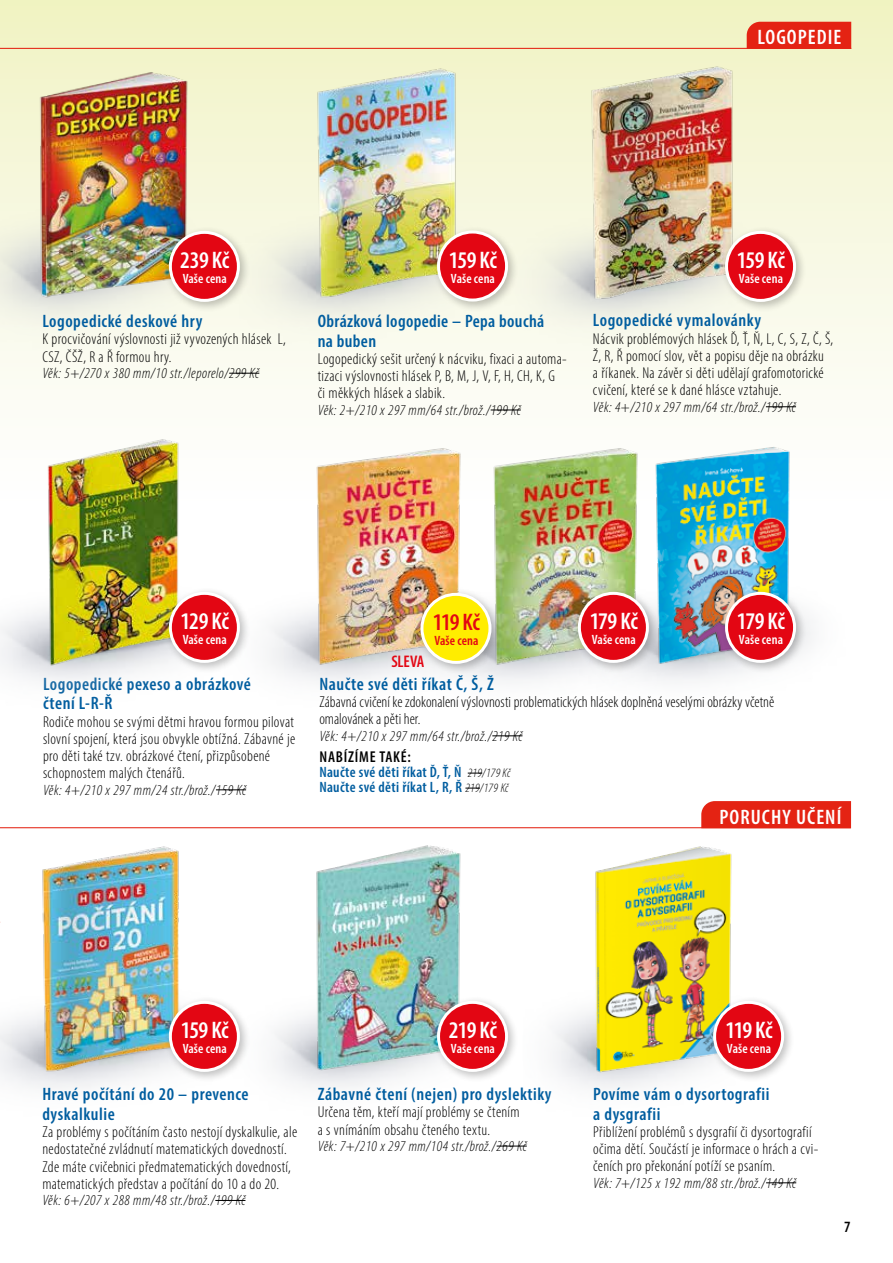
<style>
.page{position:relative;width:893px;height:1263px;background:#fff}
.page>*{position:absolute;margin:0;border:0;box-sizing:border-box;transform-origin:0 0}
.t1{font:600 condensed 24px "Myriad Pro";letter-spacing:-.025em;color:#fff}
.t2{font:600 condensed 24px "Myriad Pro";color:#e30613}
.t3{font:600 condensed 21px "Myriad Pro";letter-spacing:.05em;color:#fff}
.t4{font:600 condensed 18px/19.5px "Myriad Pro";letter-spacing:.03em;color:#005d9f}
.t5{font:600 condensed 16.8px "Myriad Pro";letter-spacing:-.01em;color:#e30613}
.t6{font:300 condensed 15.75px/17.2px "Myriad Pro";letter-spacing:.02em;color:#000}
.t7{font:300 condensed 15.75px/17.2px "Myriad Pro";color:#000}
.t8{font:600 condensed 15.75px "Myriad Pro";letter-spacing:.05em;color:#000}
.t9{font:italic 300 condensed 15px "Myriad Pro";letter-spacing:.03em;color:#000}
.t10{font:600 condensed 15px/15px "Myriad Pro";letter-spacing:.02em;color:#005d9f}
.t11{font:600 condensed 13.5px "Myriad Pro";letter-spacing:.01em;color:#fff}
.t12{font:600 condensed 13.5px "Myriad Pro";letter-spacing:.01em;color:#e30613}
.s1{font-weight:300;font-style:italic;font-size:12.75px;color:#000}
</style>
<div class="page">
<div style="left:0;top:0;width:893px;height:505px;background:linear-gradient(to bottom,#f1f3c4,#fff)"></div>
<img style="left:234px;top:210px;width:279px;height:145px">
<div style="left:747px;top:22px;width:104px;height:26px;background:#e42313"></div>
<img style="left:475px;top:213px;width:313px;height:145px">
<img style="left:584px;top:63px;width:155px;height:242px">
<div style="left:720px;top:226px;width:87px;height:87px;background:#000;opacity:.25"></div>
<div style="left:726px;top:232px;width:68px;height:68px;background:#e30613;border-radius:50%"></div>
<div style="left:725px;top:231px;width:71px;height:71px;border:3px solid #fff;border-radius:50%"></div>
<img style="left:37px;top:846px;width:143px;height:231px">
<img style="left:310px;top:845px;width:151px;height:232px">
<div style="left:164px;top:996px;width:87px;height:87px;background:#000;opacity:.25"></div>
<div style="left:170px;top:1002px;width:68px;height:68px;background:#e30613;border-radius:50%"></div>
<div style="left:169px;top:1001px;width:71px;height:71px;border:3px solid #fff;border-radius:50%"></div>
<hr style="left:215px;top:1200px;width:30px;height:1px;background:#000">
<hr style="left:497px;top:1146px;width:30px;height:1px;background:#000">
<img style="left:311px;top:63px;width:152px;height:240px">
<img style="left:589px;top:846px;width:143px;height:232px">
<hr style="left:491px;top:410px;width:30px;height:1px;background:#000">
<hr style="left:766px;top:1182px;width:30px;height:1px;background:#000">
<div style="left:432px;top:226px;width:87px;height:87px;background:#000;opacity:.25"></div>
<div style="left:438px;top:232px;width:69px;height:68px;background:#e30613;border-radius:50%"></div>
<div style="left:437px;top:230px;width:71px;height:72px;border:3px solid #fff;border-radius:50%"></div>
<div style="left:432px;top:996px;width:87px;height:87px;background:#000;opacity:.25"></div>
<div style="left:438px;top:1002px;width:69px;height:68px;background:#e30613;border-radius:50%"></div>
<div style="left:437px;top:1001px;width:71px;height:71px;border:3px solid #fff;border-radius:50%"></div>
<div style="left:708px;top:996px;width:87px;height:87px;background:#000;opacity:.25"></div>
<div style="left:715px;top:1002px;width:68px;height:68px;background:#e30613;border-radius:50%"></div>
<div style="left:713px;top:1001px;width:71px;height:71px;border:3px solid #fff;border-radius:50%"></div>
<hr style="left:766px;top:406px;width:30px;height:1px;background:#000">
<img style="left:0;top:207px;width:231px;height:149px">
<img style="left:34px;top:70px;width:160px;height:233px">
<hr style="left:229px;top:373px;width:30px;height:1px;background:#000">
<hr style="left:216px;top:789px;width:30px;height:1px;background:#000">
<img style="left:41px;top:433px;width:143px;height:238px">
<img style="left:310px;top:441px;width:156px;height:230px">
<img style="left:379px;top:571px;width:178px;height:110px">
<img style="left:488px;top:441px;width:156px;height:230px">
<img style="left:557px;top:571px;width:255px;height:110px">
<img style="left:649px;top:440px;width:147px;height:230px">
<div style="left:164px;top:587px;width:87px;height:87px;background:#000;opacity:.25"></div>
<div style="left:170px;top:593px;width:68px;height:68px;background:#e30613;border-radius:50%"></div>
<div style="left:169px;top:592px;width:71px;height:71px;border:3px solid #fff;border-radius:50%"></div>
<div style="left:720px;top:587px;width:87px;height:87px;background:#000;opacity:.25"></div>
<div style="left:726px;top:593px;width:68px;height:68px;background:#e30613;border-radius:50%"></div>
<div style="left:725px;top:592px;width:71px;height:71px;border:3px solid #fff;border-radius:50%"></div>
<div style="left:573px;top:587px;width:87px;height:87px;background:#000;opacity:.25"></div>
<div style="left:579px;top:593px;width:68px;height:68px;background:#e30613;border-radius:50%"></div>
<div style="left:578px;top:592px;width:71px;height:71px;border:3px solid #fff;border-radius:50%"></div>
<hr style="left:492px;top:735px;width:30px;height:1px;background:#000">
<svg style="left:468px;top:773px;width:14px;height:1px"></svg>
<svg style="left:465px;top:788px;width:15px;height:1px"></svg>
<div style="left:164px;top:226px;width:87px;height:87px;background:#000;opacity:.25"></div>
<div style="left:170px;top:232px;width:68px;height:68px;background:#e30613;border-radius:50%"></div>
<div style="left:169px;top:231px;width:71px;height:71px;border:3px solid #fff;border-radius:50%"></div>
<div style="left:416px;top:588px;width:87px;height:87px;background:#000;opacity:.25"></div>
<div style="left:422px;top:594px;width:68px;height:68px;background:#ffed00;border-radius:50%"></div>
<div style="left:420px;top:593px;width:71px;height:71px;border:3px solid #fff;border-radius:50%"></div>
<hr style="left:0;top:48px;width:851px;height:1px;background:#e42313">
<div style="left:701px;top:801px;width:150px;height:26px;background:#e42313"></div>
<hr style="left:0;top:827px;width:851px;height:1px;background:#e42313">
<h2 class="t3" style="left:757px;top:24px;width:85px">LOGOPEDIE</h2>
<h1 class="t1" style="left:180px;top:245px;width:51px">239 Kč</h1>
<p class="t11" style="left:183px;top:270px;width:46px">Vaše cena</p>
<p class="t4" style="left:42px;top:311px;width:162px">Logopedické deskové hry</p>
<p class="t6" style="left:42px;top:330px;width:245px">K procvičování výslovnosti již vyvozených hlásek L,<br>CSZ, ČŠŽ, R a Ř formou hry.</p>
<p class="t9" style="left:42px;top:364px;width:218px">Věk: 5+/270 x 380 mm/10 str./leporelo/299 Kč</p>
<h1 class="t1" style="left:449px;top:245px;width:50px">159 Kč</h1>
<p class="t11" style="left:451px;top:270px;width:46px">Vaše cena</p>
<p class="t4" style="left:318px;top:311px;width:228px">Obrázková logopedie – Pepa bouchá na buben</p>
<p class="t6" style="left:318px;top:350px;width:251px">Logopedický sešit určený k nácviku, fixaci a automa&shy;tizaci výslovnosti hlásek P, B, M, J, V, F, H, CH, K, G<br>či měkkých hlásek a slabik.</p>
<p class="t9" style="left:318px;top:401px;width:205px">Věk: 2+/210 x 297 mm/64 str./brož./199 Kč</p>
<h1 class="t1" style="left:737px;top:245px;width:50px">159 Kč</h1>
<p class="t11" style="left:739px;top:270px;width:46px">Vaše cena</p>
<p class="t4" style="left:593px;top:310px;width:170px">Logopedické vymalovánky</p>
<p class="t6" style="left:593px;top:330px;width:242px">Nácvik problémových hlásek Ď, Ť, Ň, L, C, S, Z, Č, Š, Ž, R, Ř pomocí slov, vět a popisu děje na obrázku<br>a říkanek. Na závěr si děti udělají grafomotorické cvičení, které se k dané hlásce vztahuje.</p>
<p class="t9" style="left:593px;top:398px;width:205px">Věk: 4+/210 x 297 mm/64 str./brož./199 Kč</p>
<h1 class="t1" style="left:181px;top:606px;width:50px">129 Kč</h1>
<p class="t11" style="left:183px;top:631px;width:46px">Vaše cena</p>
<p class="t4" style="left:43px;top:674px;width:210px">Logopedické pexeso a obrázkové čtení L-R-Ř</p>
<p class="t6" style="left:43px;top:713px;width:254px">Rodiče mohou se svými dětmi hravou formou pilovat slovní spojení, která jsou obvykle obtížná. Zábavné je pro děti také tzv. obrázkové čtení, přizpůsobené schopnostem malých čtenářů.</p>
<p class="t9" style="left:43px;top:781px;width:205px">Věk: 4+/210 x 297 mm/24 str./brož./159 Kč</p>
<p class="t5" style="left:391px;top:651px;width:35px">SLEVA</p>
<h1 class="t2" style="left:433px;top:607px;width:49px">119 Kč</h1>
<p class="t12" style="left:434px;top:632px;width:46px">Vaše cena</p>
<h1 class="t1" style="left:590px;top:606px;width:50px">179 Kč</h1>
<p class="t11" style="left:592px;top:631px;width:46px">Vaše cena</p>
<h1 class="t1" style="left:737px;top:606px;width:50px">179 Kč</h1>
<p class="t11" style="left:739px;top:631px;width:46px">Vaše cena</p>
<p class="t4" style="left:319px;top:674px;width:176px">Naučte své děti říkat Č, Š, Ž</p>
<p class="t7" style="left:319px;top:693px;width:456px">Zábavná cvičení ke zdokonalení výslovnosti problematických hlásek doplněná veselými obrázky včetně omalovánek a pěti her.</p>
<p class="t9" style="left:319px;top:727px;width:205px">Věk: 4+/210 x 297 mm/64 str./brož./219 Kč</p>
<p class="t8" style="left:320px;top:747px;width:93px">NABÍZÍME TAKÉ:</p>
<p class="t10" style="left:319px;top:765px;width:193px">Naučte své děti říkat Ď, Ť, Ň <span class="s1">219/179Kč<br></span>Naučte své děti říkat L, R, Ř <span class="s1">219/179 Kč</span></p>
<h2 class="t3" style="left:719px;top:803px;width:124px">PORUCHY UČENÍ</h2>
<h1 class="t1" style="left:181px;top:1015px;width:50px">159 Kč</h1>
<p class="t11" style="left:183px;top:1040px;width:46px">Vaše cena</p>
<p class="t4" style="left:42px;top:1084px;width:208px">Hravé počítání do 20 – prevence dyskalkulie</p>
<p class="t6" style="left:42px;top:1123px;width:256px">Za problémy s počítáním často nestojí dyskalkulie, ale nedostatečné zvládnutí matematických dovedností.<br>Zde máte cvičebnici předmatematických dovedností, matematických představ a počítání do 10 a do 20.</p>
<p class="t9" style="left:42px;top:1192px;width:205px">Věk: 6+/207 x 288 mm/48 str./brož./199 Kč</p>
<h1 class="t1" style="left:449px;top:1015px;width:49px">219 Kč</h1>
<p class="t11" style="left:451px;top:1040px;width:46px">Vaše cena</p>
<p class="t4" style="left:318px;top:1084px;width:235px">Zábavné čtení (nejen) pro dyslektiky</p>
<p class="t6" style="left:318px;top:1103px;width:203px">Určena těm, kteří mají problémy se čtením a s vnímáním obsahu čteného textu.</p>
<p class="t9" style="left:318px;top:1137px;width:210px">Věk: 7+/210 x 297 mm/104 str./brož./269 Kč</p>
<h1 class="t1" style="left:725px;top:1015px;width:49px">119 Kč</h1>
<p class="t11" style="left:727px;top:1040px;width:46px">Vaše cena</p>
<p class="t4" style="left:593px;top:1084px;width:178px">Povíme vám o dysortografii a dysgrafii</p>
<p class="t6" style="left:593px;top:1123px;width:227px">Přiblížení problémů s dysgrafií či dysortografií očima dětí. Součástí je informace o hrách a cvi&shy;čeních pro překonání potíží se psaním.</p>
<p class="t9" style="left:593px;top:1174px;width:205px">Věk: 7+/125 x 192 mm/88 str./brož./149 Kč</p>
<p class="t8" style="left:844px;top:1217px;width:8px">7</p>
</div>
